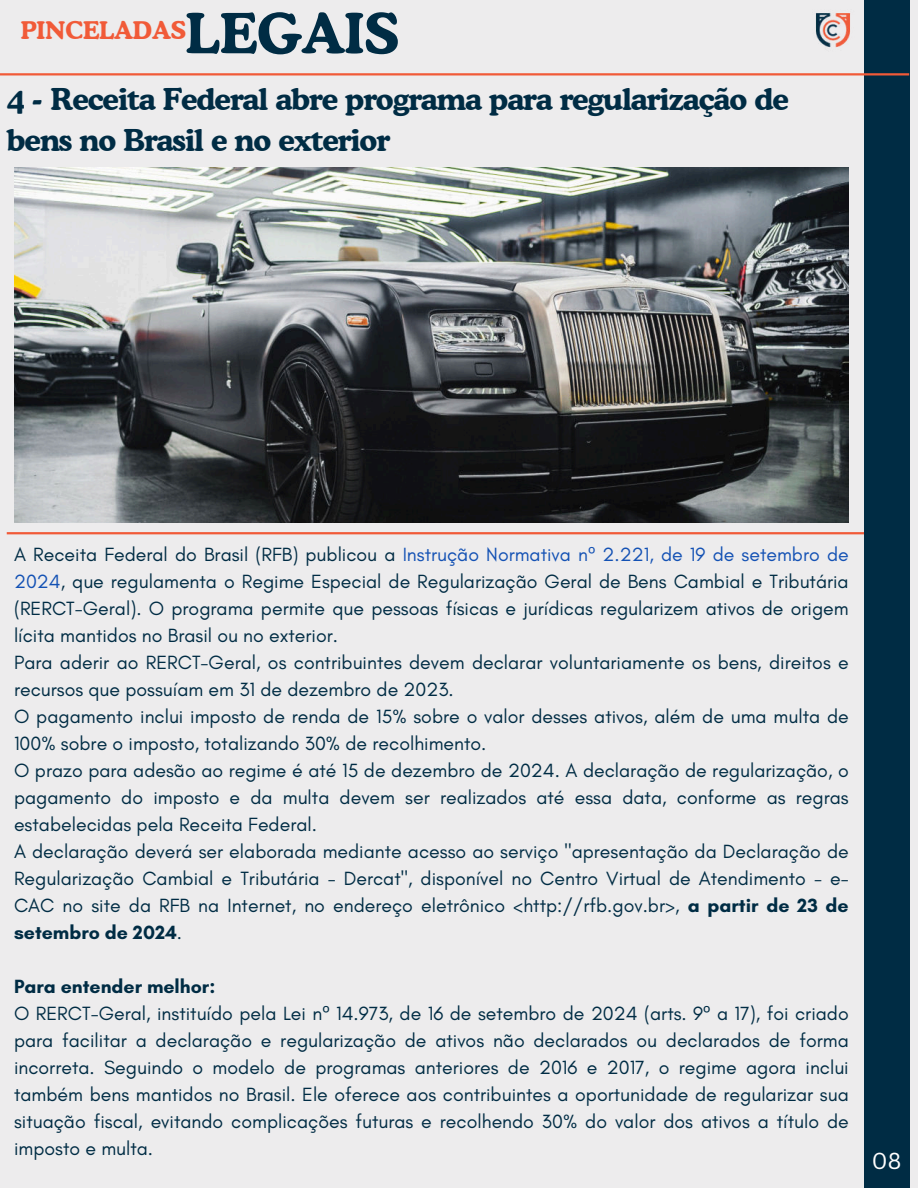
<style>
.page{position:relative;width:918px;height:1188px;background:#edeced}
.page>*{position:absolute;margin:0;border:0;box-sizing:border-box;transform-origin:0 0}
.t1{font:700 55.35px "Cooper BT";color:#002c44}
.t2{font:700 30px/41.5px "Cooper BT";letter-spacing:-.03em;color:#002c44}
.t3{font:700 24.15px "Cooper BT";color:#f15a38}
.t4{font:22.5px "Canva Sans";color:#fff}
.t5{font:19.5px/27px "Glacial Indifference";color:#002c44}
.s1{color:#1351b4}
.s2{font-family:"Noto Sans";color:#1351b4}
.s3{font-weight:700}
.s4{font-family:"Noto Sans"}
</style>
<div class="page">
<div style="left:864px;top:0;width:45px;height:1188px;background:#002c44"></div>
<hr style="left:0;top:73px;width:909px;height:2px;background:#f15a38">
<img style="left:815px;top:13px;width:36px;height:35px">
<img style="left:14px;top:167px;width:834px;height:356px">
<hr style="left:7px;top:532px;width:857px;height:2px;background:#f15a38">
<p class="t3" style="left:21px;top:15px;width:167px">PINCELADAS</p>
<h1 class="t1" style="left:185px;top:-1px;width:216px">LEGAIS</h1>
<h2 class="t2" style="left:7px;top:78px;width:784px">4 - Receita Federal abre programa para regularização de bens no Brasil e no exterior</h2>
<p class="t5" style="left:14px;top:541px;width:836px">A Receita Federal do Brasil (RFB) publicou a <span class="s1">Instrução Normativa n</span><span class="s2">º</span> <span class="s1">2.221, de 19 de setembro de 2024</span>, que regulamenta o Regime Especial de Regularização Geral de Bens Cambial e Tributária (RERCT-Geral). O programa permite que pessoas físicas e jurídicas regularizem ativos de origem lícita mantidos no Brasil ou no exterior.<br>Para aderir ao RERCT-Geral, os contribuintes devem declarar voluntariamente os bens, direitos e recursos que possuíam em 31 de dezembro de 2023.<br>O pagamento inclui imposto de renda de 15% sobre o valor desses ativos, além de uma multa de 100% sobre o imposto, totalizando 30% de recolhimento.<br>O prazo para adesão ao regime é até 15 de dezembro de 2024. A declaração de regularização, o pagamento do imposto e da multa devem ser realizados até essa data, conforme as regras estabelecidas pela Receita Federal.<br>A declaração deverá ser elaborada mediante acesso ao serviço "apresentação da Declaração de Regularização Cambial e Tributária - Dercat", disponível no Centro Virtual de Atendimento - e-CAC no site da RFB na Internet, no endereço eletrônico &lt;http://rfb.gov.br&gt;, <span class="s3">a partir de 23 de setembro de 2024</span>.</p>
<p class="t5" style="left:14px;top:973px;width:836px"><span class="s3">Para entender melhor:<br></span>O RERCT-Geral, instituído pela Lei n<span class="s4">º</span> 14.973, de 16 de setembro de 2024 (arts. 9<span class="s4">º</span> a 17), foi criado para facilitar a declaração e regularização de ativos não declarados ou declarados de forma incorreta. Seguindo o modelo de programas anteriores de 2016 e 2017, o regime agora inclui também bens mantidos no Brasil. Ele oferece aos contribuintes a oportunidade de regularizar sua situação fiscal, evitando complicações futuras e recolhendo 30% do valor dos ativos a título de imposto e multa.</p>
<p class="t4" style="left:872px;top:1147px;width:31px">08</p>
</div>
